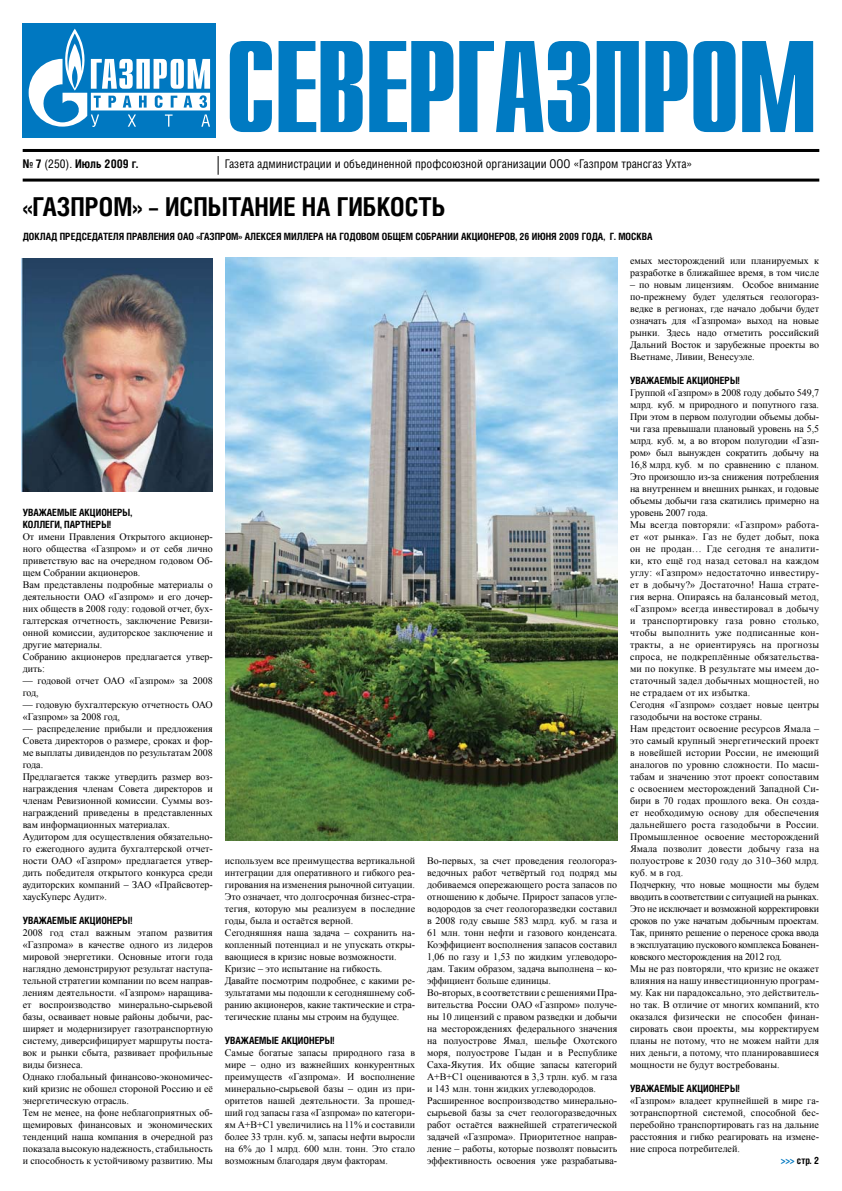
<style>
.page{position:relative;width:842px;height:1191px;background:#fff}
.page>*{position:absolute;margin:0;border:0;box-sizing:border-box;transform-origin:0 0}
.t1{font:700 130px "Compact C";letter-spacing:-.03em;color:#007ac2}
.t2{font:700 26px "Helios Cond";color:#000}
.t3{font:12px "Helios Cond";color:#000}
.t4{font:700 12px "Helios Cond";color:#000}
.t5{font:10px/12px "Times New Roman";color:#000}
.t6{font:700 10px/12px "Helios Cond";color:#000}
.s1{font-weight:400}
.s2{color:#0078c1}
</style>
<div class="page">
<hr style="left:23px;top:149px;width:796px;height:3px;background:#000">
<hr style="left:23px;top:179px;width:796px;height:3px;background:#000">
<div style="left:23px;top:23px;width:193px;height:114px;background:#007ac2"></div>
<svg style="left:29px;top:29px;width:181px;height:98px"></svg>
<svg style="left:218px;top:156px;width:1px;height:19px"></svg>
<img style="left:22px;top:258px;width:190px;height:234px">
<img style="left:225px;top:257px;width:392px;height:583px">
<p class="t4" style="left:23px;top:157px;width:117px">№ 7 <span class="s1">(250).</span> Июль 2009 г.</p>
<h1 class="t1" style="left:224px;top:23px;width:595px">СЕВЕРГАЗПРОМ</h1>
<p class="t3" style="left:225px;top:157px;width:469px">Газета администрации и объединенной профсоюзной организации ООО «Газпром трансгаз Ухта»</p>
<h2 class="t2" style="left:23px;top:191px;width:424px">«Газпром» – испытание на гибкость</h2>
<p class="t6" style="left:23px;top:230px;width:161px">Доклад Председателя Правления ОАО</p>
<p class="t6" style="left:196px;top:230px;width:458px">«Газпром» Алексея Миллера на годовом Общем собрании акционеров, 26 июня 2009 года, г. Москва</p>
<p class="t5" style="left:630px;top:254px;width:191px">емых месторождений или планируемых к разработке в ближайшее время, в том числе</p>
<p class="t5" style="left:630px;top:278px;width:191px;text-align:justify">– по новым лицензиям. Особое внимание по-прежнему будет уделяться геологораз&shy;ведке в регионах, где начало добычи будет означать для «Газпрома» выход на новые рынки. Здесь надо отметить российский Дальний Восток и зарубежные проекты во Вьетнаме, Ливии, Венесуэле.</p>
<p class="t6" style="left:630px;top:374px;width:111px">Уважаемые акционеры!</p>
<p class="t5" style="left:630px;top:386px;width:191px">Группой «Газпром» в 2008 году добыто 549,7 млрд. куб. м природного и попутного газа.<br>При этом в первом полугодии объемы добы&shy;чи газа превышали плановый уровень на 5,5 млрд. куб. м, а во втором полугодии «Газп&shy;ром» был вынужден сократить добычу на 16,8 млрд. куб. м по сравнению с планом.<br>Это произошло из-за снижения потребления на внутреннем и внешних рынках, и годовые объемы добычи газа скатились примерно на уровень 2007 года.<br>Мы всегда повторяли: «Газпром» работа&shy;ет «от рынка». Газ не будет добыт, пока он не продан… Где сегодня те аналити&shy;ки, кто ещё год назад сетовал на каждом углу: «Газпром» недостаточно инвестиру&shy;ет в добычу?» Достаточно! Наша страте&shy;гия верна. Опираясь на балансовый метод, «Газпром» всегда инвестировал в добычу и транспортировку газа ровно столько, чтобы выполнить уже подписанные кон&shy;тракты, а не ориентируясь на прогнозы спроса, не подкреплённые обязательства&shy;ми по покупке. В результате мы имеем до&shy;статочный задел добычных мощностей, но не страдаем от их избытка.<br>Сегодня «Газпром» создает новые центры газодобычи на востоке страны.<br>Нам предстоит освоение ресурсов Ямала – это самый крупный энергетический проект в новейшей истории России, не имеющий аналогов по уровню сложности. По масш&shy;табам и значению этот проект сопоставим с освоением месторождений Западной Си&shy;бири в 70 годах прошлого века. Он созда&shy;ет необходимую основу для обеспечения дальнейшего роста газодобычи в России.<br>Промышленное освоение месторождений Ямала позволит довести добычу газа на полуострове к 2030 году до 310–360 млрд. куб. м в год.<br>Подчеркну, что новые мощности мы будем вводить в соответствии с ситуацией на рынках.<br>Это не исключает и возможной корректировки сроков по уже начатым добычным проектам.<br>Так, принято решение о переносе срока ввода в эксплуатацию пускового комплекса Бованен&shy;ковского месторождения на 2012 год.<br>Мы не раз повторяли, что кризис не окажет влияния на нашу инвестиционную програм&shy;му. Как ни парадоксально, это действитель&shy;но так. В отличие от многих компаний, кто оказался физически не способен финан&shy;сировать свои проекты, мы корректируем планы не потому, что не можем найти для них деньги, а потому, что планировавшиеся мощности не будут востребованы.</p>
<p class="t6" style="left:630px;top:1082px;width:111px">Уважаемые акционеры!</p>
<p class="t5" style="left:630px;top:1094px;width:190px;text-align:justify">«Газпром» владеет крупнейшей в мире га&shy;зотранспортной системой, способной бес&shy;перебойно транспортировать газ на дальние расстояния и гибко реагировать на измене&shy;ние спроса потребителей.</p>
<p class="t6" style="left:781px;top:1154px;width:40px"><span class="s2">&gt;&gt;&gt;</span> стр. 2</p>
<p class="t6" style="left:23px;top:506px;width:111px">Уважаемые акционеры, коллеги, партнеры!</p>
<p class="t5" style="left:23px;top:530px;width:192px">От имени Правления Открытого акционер&shy;ного общества «Газпром» и от себя лично приветствую вас на очередном годовом Об&shy;щем Собрании акционеров.<br>Вам представлены подробные материалы о деятельности ОАО «Газпром» и его дочер&shy;них обществ в 2008 году: годовой отчет, бух&shy;галтерская отчетность, заключение Ревизи&shy;онной комиссии, аудиторское заключение и другие материалы.<br>Собранию акционеров предлагается утвер&shy;дить:</p>
<p class="t5" style="left:23px;top:674px;width:192px">— годовой отчет ОАО «Газпром» за 2008 год,</p>
<p class="t5" style="left:23px;top:698px;width:192px">— годовую бухгалтерскую отчетность ОАО «Газпром» за 2008 год,</p>
<p class="t5" style="left:23px;top:722px;width:192px">— распределение прибыли и предложения Совета директоров о размере, сроках и фор&shy;ме выплаты дивидендов по результатам 2008 года.<br>Предлагается также утвердить размер воз&shy;награждения членам Совета директоров и членам Ревизионной комиссии. Суммы воз&shy;награждений приведены в представленных вам информационных материалах.<br>Аудитором для осуществления обязательно&shy;го ежегодного аудита бухгалтерской отчет&shy;ности ОАО «Газпром» предлагается утвер&shy;дить победителя открытого конкурса среди аудиторских компаний – ЗАО «Прайсвотер&shy;хаусКуперс Аудит».</p>
<p class="t6" style="left:23px;top:914px;width:111px">Уважаемые акционеры!</p>
<p class="t5" style="left:23px;top:926px;width:192px">2008 год стал важным этапом развития «Газпрома» в качестве одного из лидеров мировой энергетики. Основные итоги года наглядно демонстрируют результат наступа&shy;тельной стратегии компании по всем направ&shy;лениям деятельности. «Газпром» наращива&shy;ет воспроизводство минерально-сырьевой базы, осваивает новые районы добычи, рас&shy;ширяет и модернизирует газотранспортную систему, диверсифицирует маршруты поста&shy;вок и рынки сбыта, развивает профильные виды бизнеса.<br>Однако глобальный финансово-экономичес&shy;кий кризис не обошел стороной Россию и её энергетическую отрасль.<br>Тем не менее, на фоне неблагоприятных об&shy;щемировых финансовых и экономических тенденций наша компания в очередной раз показала высокую надежность, стабильность и способность к устойчивому развитию. Мы</p>
<p class="t5" style="left:225px;top:854px;width:192px">используем все преимущества вертикальной интеграции для оперативного и гибкого реа&shy;гирования на изменения рыночной ситуации.<br>Это означает, что долгосрочная бизнес-стра&shy;тегия, которую мы реализуем в последние годы, была и остаётся верной.<br>Сегодняшняя наша задача – сохранить на&shy;копленный потенциал и не упускать откры&shy;вающиеся в кризис новые возможности.<br>Кризис – это испытание на гибкость.<br>Давайте посмотрим подробнее, с какими ре&shy;зультатами мы подошли к сегодняшнему соб&shy;ранию акционеров, какие тактические и стра&shy;тегические планы мы строим на будущее.</p>
<p class="t6" style="left:225px;top:1034px;width:111px">Уважаемые акционеры!</p>
<p class="t5" style="left:225px;top:1046px;width:192px;text-align:justify">Самые богатые запасы природного газа в мире – одно из важнейших конкурентных преимуществ «Газпрома». И восполнение минерально-сырьевой базы – один из при&shy;оритетов нашей деятельности. За прошед&shy;ший год запасы газа «Газпрома» по категори&shy;ям А+В+С1 увеличились на 11% и составили более 33 трлн. куб. м, запасы нефти выросли на 6% до 1 млрд. 600 млн. тонн. Это стало возможным благодаря двум факторам.</p>
<p class="t5" style="left:427px;top:854px;width:192px">Во-первых, за счет проведения геологораз&shy;ведочных работ четвёртый год подряд мы добиваемся опережающего роста запасов по отношению к добыче. Прирост запасов угле&shy;водородов за счет геологоразведки составил в 2008 году свыше 583 млрд. куб. м газа и 61 млн. тонн нефти и газового конденсата.<br>Коэффициент восполнения запасов составил 1,06 по газу и 1,53 по жидким углеводоро&shy;дам. Таким образом, задача выполнена – ко&shy;эффициент больше единицы.<br>Во-вторых, в соответствии с решениями Пра&shy;вительства России ОАО «Газпром» получе&shy;ны 10 лицензий с правом разведки и добычи на месторождениях федерального значения на полуострове Ямал, шельфе Охотского моря, полуострове Гыдан и в Республике Саха-Якутия. Их общие запасы категорий A+B+C1 оцениваются в 3,3 трлн. куб. м газа и 143 млн. тонн жидких углеводородов.<br>Расширенное воспроизводство минерально&shy;сырьевой базы за счет геологоразведочных работ остаётся важнейшей стратегической задачей «Газпрома». Приоритетное направ&shy;ление – работы, которые позволят повысить эффективность освоения уже разрабатыва-</p>
</div>
